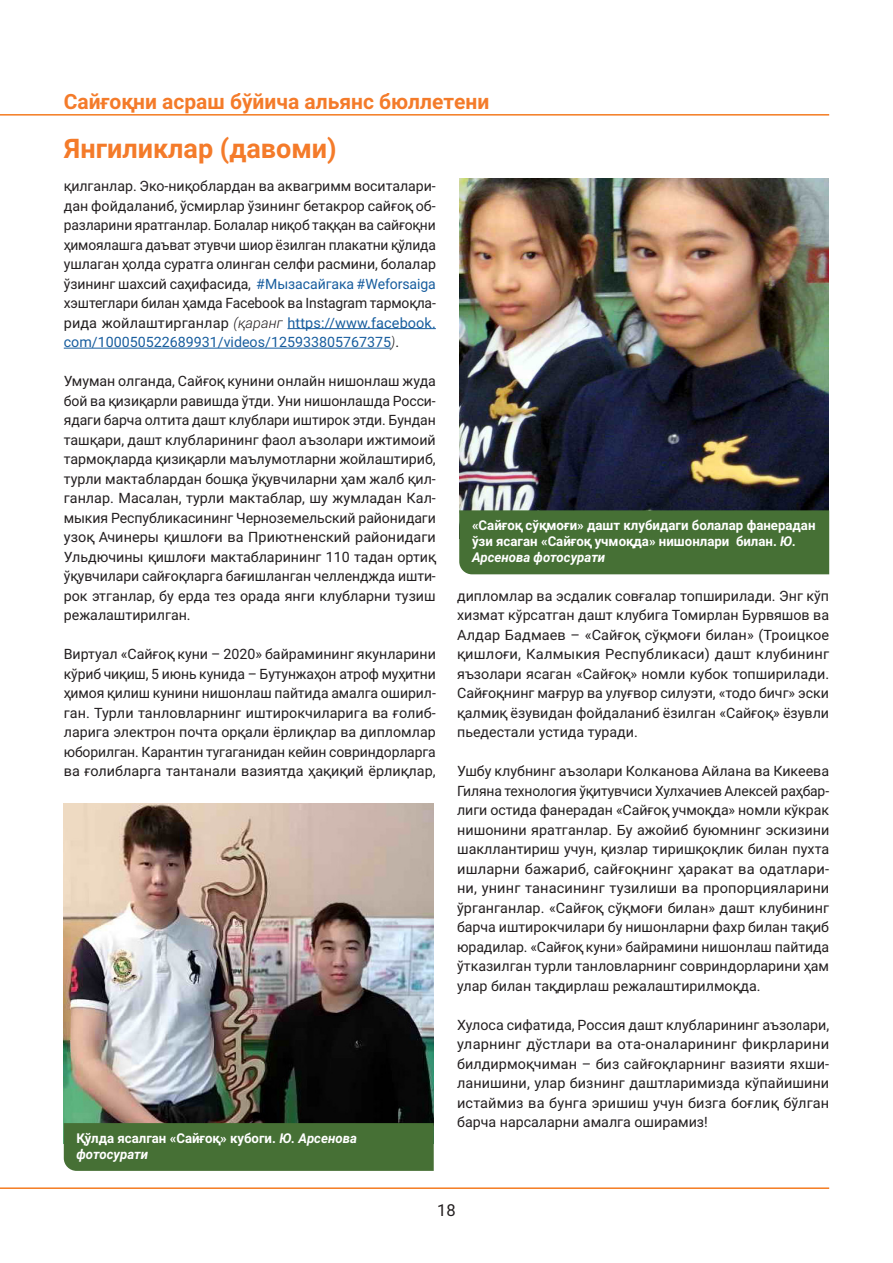
<style>
.page{position:relative;width:893px;height:1263px;background:#fff}
.page>*{position:absolute;margin:0;border:0;box-sizing:border-box;transform-origin:0 0}
.t1{font:700 27px "Roboto";color:#f47b2a}
.t2{font:700 21px "Roboto";color:#f47b2a}
.t3{font:16.5px "Roboto";color:#231f20}
.arcticle_text{font:14.25px/19.5px "Roboto";color:#231f20;text-align:justify}
.Подпись_к_рисунку{font:700 13.5px/16.2px "Roboto";color:#fff}
.s1{color:#175d9e}
.s2{font-weight:300;font-style:italic}
.s3{font-style:italic}
</style>
<div class="page">
<hr style="left:0;top:1187px;width:829px;height:2px;background:#f47b21">
<hr style="left:0;top:114px;width:829px;height:2px;background:#f47b21">
<hr style="left:287px;top:328px;width:149px;height:1px;background:#175d9e">
<hr style="left:64px;top:348px;width:327px;height:1px;background:#175d9e">
<img style="left:64px;top:803px;width:369px;height:320px">
<div style="left:64px;top:1123px;width:370px;height:48px;background:#467035"></div>
<img style="left:459px;top:179px;width:370px;height:331px">
<div style="left:459px;top:510px;width:370px;height:64px;background:#467035"></div>
<h2 class="t2" style="left:64px;top:87px;width:427px">Сайғоқни асраш бўйича альянс бюллетени</h2>
<p class="t1" style="left:64px;top:130px;width:274px">Янгиликлар (давоми)</p>
<p class="arcticle_text" style="left:64px;top:176px;width:374px">қилганлар. Эко-ниқоблардан ва аквагримм воситалари&shy;дан фойдаланиб, ўсмирлар ўзининг бетакрор сайғоқ об&shy;разларини яратганлар. Болалар ниқоб таққан ва сайғоқни ҳимоялашга даъват этувчи шиор ёзилган плакатни қўлида ушлаган ҳолда суратга олинган селфи расмини, болалар ўзининг шахсий саҳифасида, <span class="s1">#Мызасайгака #Weforsaiga </span>хэштеглари билан ҳамда Facebook ва Instagram тармоқла&shy;рида жойлаштирганлар <span class="s2">(қаранг</span> <span class="s1">https://www.facebook. com/100050522689931/videos/125933805767375</span><span class="s2">)</span>.</p>
<p class="arcticle_text" style="left:64px;top:371px;width:374px">Умуман олганда, Сайғоқ кунини онлайн нишонлаш жуда бой ва қизиқарли равишда ўтди. Уни нишонлашда Росси&shy;ядаги барча олтита дашт клублари иштирок этди. Бундан ташқари, дашт клубларининг фаол аъзолари ижтимоий тармоқларда қизиқарли маълумотларни жойлаштириб, турли мактаблардан бошқа ўқувчиларни ҳам жалб қил&shy;ганлар. Масалан, турли мактаблар, шу жумладан Кал&shy;мыкия Республикасининг Черноземельский районидаги узоқ Ачинеры қишлоғи ва Приютненский районидаги Ульдючины қишлоғи мактабларининг 110 тадан ортиқ ўқувчилари сайғоқларга бағишланган челленджда ишти&shy;рок этганлар, бу ерда тез орада янги клубларни тузиш режалаштирилган.</p>
<p class="arcticle_text" style="left:64px;top:644px;width:374px">Виртуал «Сайғоқ куни – 2020» байрамининг якунларини кўриб чиқиш, 5 июнь кунида – Бутунжаҳон атроф муҳитни ҳимоя қилиш кунини нишонлаш пайтида амалга оширил&shy;ган. Турли танловларнинг иштирокчиларига ва ғолиб&shy;ларига электрон почта орқали ёрлиқлар ва дипломлар юборилган. Карантин тугаганидан кейин совриндорларга ва ғолибларга тантанали вазиятда ҳақиқий ёрлиқлар,</p>
<p class="Подпись_к_рисунку" style="left:77px;top:1129px;width:282px">Қўлда ясалган «Сайғоқ» кубоги. <span class="s3">Ю. Арсенова фотосурати</span></p>
<p class="Подпись_к_рисунку" style="left:472px;top:517px;width:345px">«Сайғоқ сўқмоғи» дашт клубидаги болалар фанерадан ўзи ясаган «Сайғоқ учмоқда» нишонлари билан. <span class="s3">Ю.<br>Арсенова фотосурати</span></p>
<p class="arcticle_text" style="left:457px;top:585px;width:374px">дипломлар ва эсдалик совғалар топширилади. Энг кўп хизмат кўрсатган дашт клубига Томирлан Бурвяшов ва Алдар Бадмаев – «Сайғоқ сўқмоғи билан» (Троицкое қишлоғи, Калмыкия Республикаси) дашт клубининг яъзолари ясаган «Сайғоқ» номли кубок топширилади.<br>Сайғоқнинг мағрур ва улуғвор силуэти, «тодо бичг» эски қалмиқ ёзувидан фойдаланиб ёзилган «Сайғоқ» ёзувли пьедестали устида туради.</p>
<p class="arcticle_text" style="left:457px;top:761px;width:374px">Ушбу клубнинг аъзолари Колканова Айлана ва Кикеева Гиляна технология ўқитувчиси Хулхачиев Алексей раҳбар&shy;лиги остида фанерадан «Сайғоқ учмоқда» номли кўкрак нишонини яратганлар. Бу ажойиб буюмнинг эскизини шакллантириш учун, қизлар тиришқоқлик билан пухта ишларни бажариб, сайғоқнинг ҳаракат ва одатлари&shy;ни, унинг танасининг тузилиши ва пропорцияларини ўрганганлар. «Сайғоқ сўқмоғи билан» дашт клубининг барча иштирокчилари бу нишонларни фахр билан тақиб юрадилар. «Сайғоқ куни» байрамини нишонлаш пайтида ўтказилган турли танловларнинг совриндорларини ҳам улар билан тақдирлаш режалаштирилмоқда.</p>
<p class="arcticle_text" style="left:457px;top:1014px;width:374px">Хулоса сифатида, Россия дашт клубларининг аъзолари, уларнинг дўстлари ва ота-оналарининг фикрларини билдирмоқчиман – биз сайғоқларнинг вазияти яхши&shy;ланишини, улар бизнинг даштларимизда кўпайишини истаймиз ва бунга эришиш учун бизга боғлиқ бўлган барча нарсаларни амалга оширамиз!</p>
<p class="t3" style="left:437px;top:1198px;width:20px">18</p>
</div>
